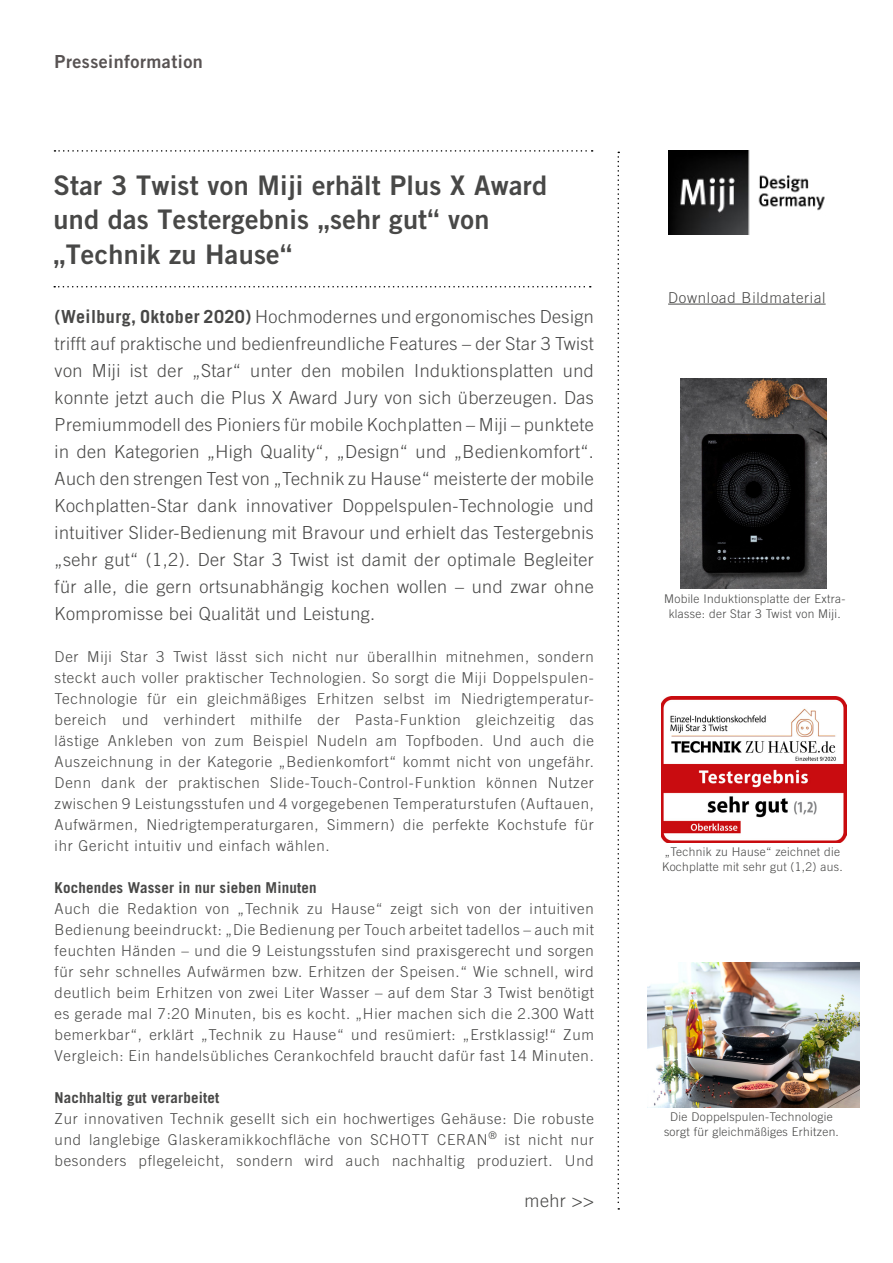
<style>
.page{position:relative;width:893px;height:1263px;background:#fff}
.page>*{position:absolute;margin:0;border:0;box-sizing:border-box;transform-origin:0 0}
.Überschrift_PM{font:27px/34.5px "Trade Gothic LT Bold Two";letter-spacing:.01em;color:#484847}
.Teaser_PM{font:300 18px/27px "Trade Gothic LT";letter-spacing:.025em;color:#484847;text-align:justify}
.t1{font:18px "Trade Gothic LT Bold Two";letter-spacing:.025em;color:#585353}
.Fließtext_PM{font:300 15px/21px "Trade Gothic LT";letter-spacing:.05em;color:#484847;text-align:justify}
.Überschrift_Fließtex{font:700 15px "Trade Gothic LT";letter-spacing:.01em;color:#484847}
.Boilerplate_PM{font:300 12px/15px "Trade Gothic LT";letter-spacing:.025em;color:#484847;text-align:center}
.s1{font-weight:700}
</style>
<div class="page">
<img style="left:668px;top:150px;width:157px;height:85px">
<svg style="left:54px;top:150px;width:539px;height:2px"></svg>
<svg style="left:54px;top:286px;width:537px;height:1px"></svg>
<svg style="left:617px;top:152px;width:2px;height:1057px"></svg>
<hr style="left:668px;top:304px;width:158px;height:1px;background:#484847">
<img style="left:681px;top:379px;width:146px;height:210px">
<img style="left:647px;top:962px;width:213px;height:146px">
<img style="left:661px;top:697px;width:185px;height:145px">
<p class="t1" style="left:55px;top:50px;width:150px">Presseinformation</p>
<p class="Überschrift_PM" style="left:53px;top:167px;width:495px">Star 3 Twist von Miji erhält Plus X Award und das Testergebnis „sehr gut“ von „Technik zu Hause“</p>
<p class="Teaser_PM" style="left:55px;top:303px;width:541px"><span class="s1">(Weilburg, Oktober 2020)</span> Hochmodernes und ergonomisches Design trifft auf praktische und bedienfreundliche Features – der Star 3 Twist von Miji ist der „Star“ unter den mobilen Induktionsplatten und konnte jetzt auch die Plus X Award Jury von sich überzeugen. Das Premiummodell des Pioniers für mobile Kochplatten – Miji – punktete in den Kategorien „High Quality“, „Design“ und „Bedienkomfort“.<br>Auch den strengen Test von „Technik zu Hause“ meisterte der mobile Kochplatten-Star dank innovativer Doppelspulen-Technologie und intuitiver Slider-Bedienung mit Bravour und erhielt das Testergebnis „sehr gut“ (1,2). Der Star 3 Twist ist damit der optimale Begleiter für alle, die gern ortsunabhängig kochen wollen – und zwar ohne Kompromisse bei Qualität und Leistung.</p>
<p class="Fließtext_PM" style="left:55px;top:646px;width:541px">Der Miji Star 3 Twist lässt sich nicht nur überallhin mitnehmen, sondern steckt auch voller praktischer Technologien. So sorgt die Miji Doppelspulen-Technologie für ein gleichmäßiges Erhitzen selbst im Niedrigtemperatur&shy;bereich und verhindert mithilfe der Pasta-Funktion gleichzeitig das lästige Ankleben von zum Beispiel Nudeln am Topfboden. Und auch die Auszeichnung in der Kategorie „Bedienkomfort“ kommt nicht von ungefähr.<br>Denn dank der praktischen Slide-Touch-Control-Funktion können Nutzer zwischen 9 Leistungsstufen und 4 vorgegebenen Temperaturstufen (Auftauen, Aufwärmen, Niedrigtemperaturgaren, Simmern) die perfekte Kochstufe für ihr Gericht intuitiv und einfach wählen.</p>
<p class="Überschrift_Fließtex" style="left:55px;top:878px;width:263px">Kochendes Wasser in nur sieben Minuten</p>
<p class="Fließtext_PM" style="left:55px;top:898px;width:541px">Auch die Redaktion von „Technik zu Hause“ zeigt sich von der intuitiven Bedienung beeindruckt: „Die Bedienung per Touch arbeitet tadellos – auch mit feuchten Händen – und die 9 Leistungsstufen sind praxisgerecht und sorgen für sehr schnelles Aufwärmen bzw. Erhitzen der Speisen.“ Wie schnell, wird deutlich beim Erhitzen von zwei Liter Wasser – auf dem Star 3 Twist benötigt es gerade mal 7:20 Minuten, bis es kocht. „Hier machen sich die 2.300 Watt bemerkbar“, erklärt „Technik zu Hause“ und resümiert: „Erstklassig!“ Zum Vergleich: Ein handelsübliches Cerankochfeld braucht dafür fast 14 Minuten.</p>
<p class="Überschrift_Fließtex" style="left:55px;top:1088px;width:166px">Nachhaltig gut verarbeitet</p>
<p class="Fließtext_PM" style="left:55px;top:1108px;width:541px">Zur innovativen Technik gesellt sich ein hochwertiges Gehäuse: Die robuste und langlebige Glaskeramikkochfläche von SCHOTT CERAN<sup>®</sup> ist nicht nur besonders pflegeleicht, sondern wird auch nachhaltig produziert. Und</p>
<p class="Teaser_PM" style="left:525px;top:1186px;width:71px">mehr &gt;&gt;</p>
<p class="Fließtext_PM" style="left:668px;top:287px;width:159px">Download Bildmaterial</p>
<p class="Boilerplate_PM" style="left:664px;top:591px;width:183px">Mobile Induktionsplatte der Extra&shy;klasse: der Star 3 Twist von Miji.</p>
<p class="Boilerplate_PM" style="left:662px;top:844px;width:182px;text-align:left">„Technik zu Hause“ zeichnet die<br>Kochplatte mit sehr gut (1,2) aus.</p>
<p class="Boilerplate_PM" style="left:664px;top:1109px;width:176px">Die Doppelspulen-Technologie sorgt für gleichmäßiges Erhitzen.</p>
</div>
